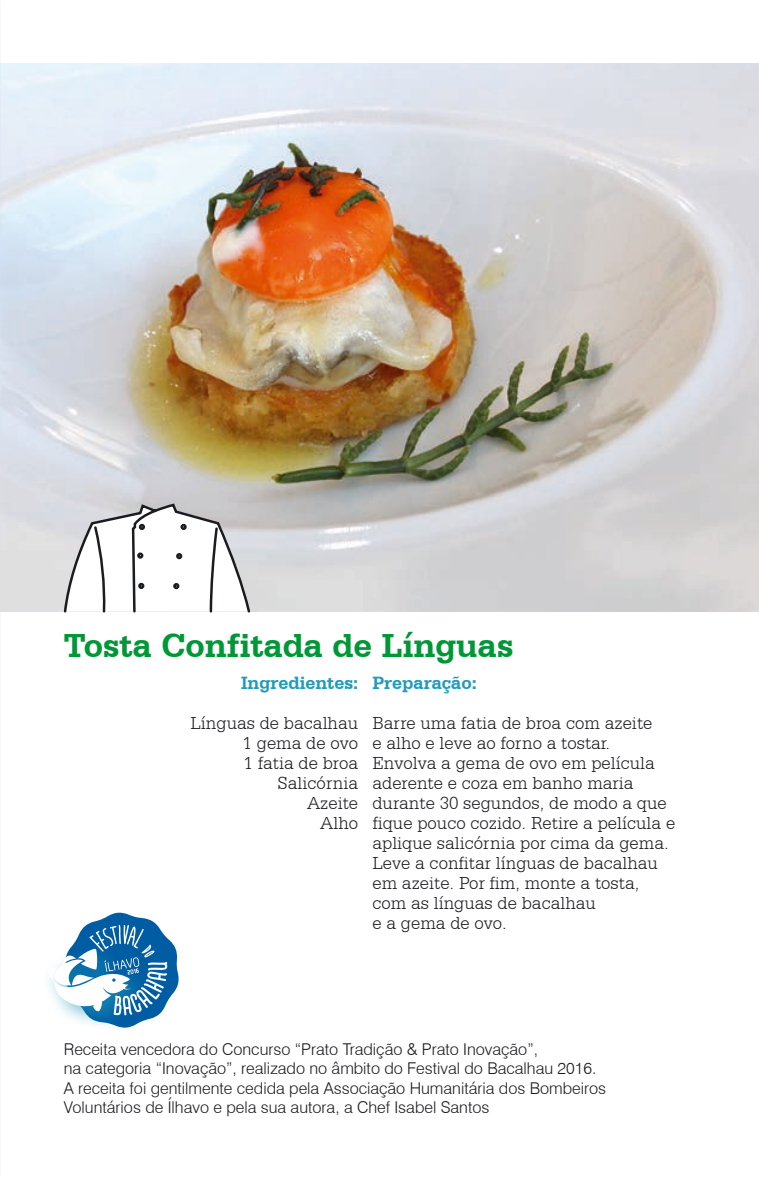
<style>
.page{position:relative;width:759px;height:1177px;background:#fff}
.page>*{position:absolute;margin:0;border:0;box-sizing:border-box;transform-origin:0 0}
.t1{font:700 35px "Serifa BT";color:#009836}
.t2{font:300 18.75px/20px "Serifa BT";color:#1b1c20}
.t3{font:700 18.75px "Serifa BT";color:#209bbc}
.t4{font:300 16.25px/19.5px "Swiss 721 BT";color:#1b1c20}
</style>
<div class="page">
<img style="left:0;top:64px;width:758px;height:547px">
<svg style="left:62px;top:502px;width:190px;height:111px"></svg>
<svg style="left:48px;top:912px;width:131px;height:116px"></svg>
<h1 class="t1" style="left:64px;top:624px;width:450px">Tosta Confitada de Línguas</h1>
<p class="t3" style="left:241px;top:671px;width:118px">Ingredientes:</p>
<p class="t2" style="left:190px;top:713px;width:169px;text-align:right">Línguas de bacalhau<br>1 gema de ovo<br>1 fatia de broa<br>Salicórnia<br>Azeite<br>Alho</p>
<p class="t3" style="left:372px;top:671px;width:106px">Preparação:</p>
<p class="t2" style="left:372px;top:712px;width:304px">Barre uma fatia de broa com azeite<br>e alho e leve ao forno a tostar.<br>Envolva a gema de ovo em película aderente e coza em banho maria durante 30 segundos, de modo a que fique pouco cozido. Retire a película e aplique salicórnia por cima da gema.<br>Leve a confitar línguas de bacalhau em azeite. Por fim, monte a tosta, com as línguas de bacalhau<br>e a gema de ovo.</p>
<p class="t4" style="left:64px;top:1038px;width:543px">Receita vencedora do Concurso “Prato Tradição &amp; Prato Inovação”,<br>na categoria “Inovação”, realizado no âmbito do Festival do Bacalhau 2016.<br>A receita foi gentilmente cedida pela Associação Humanitária dos Bombeiros Voluntários de Ílhavo e pela sua autora, a Chef Isabel Santos</p>
</div>
